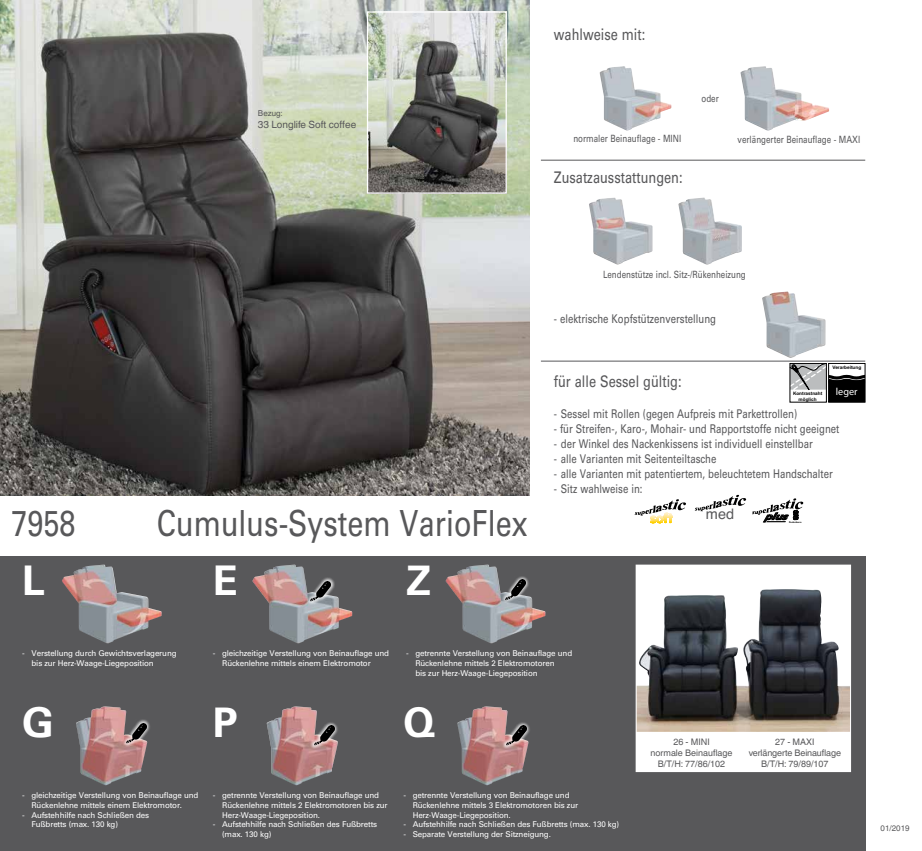
<style>
.page{position:relative;width:922px;height:851px;background:#fff}
.page>*{position:absolute;margin:0;border:0;box-sizing:border-box;transform-origin:0 0}
.t1{font:700 40.8px "Univers";color:#fff}
.t2{font:36px "Univers";color:#58585a;scale:.8 1}
.t3{font:16px "Univers";color:#58585a;scale:.8 1}
.t4{font:14.5px "Helvetica";color:#58585a}
.t5{font:12px "Univers";color:#58585a;scale:.8 1}
.t6{font:10.3px "Myriad Pro";color:#fff}
.t7{font:italic 700 10.1px "Gill Sans";color:#000;scale:1.2 1}
.t8{font:10px "Univers";color:#58585a;scale:.8 1}
.t9{font:10px "Helvetica World";color:#58585a}
.t10{font:9px/10.8px "Helvetica World";color:#58585a;text-align:center}
.t11{font:8px/9.6px "Univers";letter-spacing:-.02em;color:#fff}
.t12{font:8px "Helvetica World";color:#58585a}
.t13{font:700 4.7px/5.6px "Arial";color:#000;text-align:center}
.t14{font:700 2.6px "Gill Sans";color:#000}
</style>
<div class="page">
<div style="left:0;top:556px;width:865px;height:294px;background:#58585a"></div>
<img style="left:0;top:0;width:529px;height:496px">
<img style="left:62px;top:564px;width:100px;height:79px">
<img style="left:267px;top:706px;width:70px;height:79px">
<img style="left:457px;top:706px;width:70px;height:79px">
<img style="left:252px;top:564px;width:100px;height:79px">
<hr style="left:540px;top:160px;width:325px;height:1px;background:#58585a">
<hr style="left:540px;top:360px;width:325px;height:1px;background:#58585a">
<svg style="left:634px;top:499px;width:51px;height:16px"></svg>
<svg style="left:694px;top:494px;width:109px;height:29px"></svg>
<img style="left:599px;top:66px;width:72px;height:64px">
<img style="left:678px;top:197px;width:63px;height:67px">
<img style="left:589px;top:197px;width:63px;height:67px">
<img style="left:740px;top:66px;width:89px;height:64px">
<img style="left:369px;top:13px;width:135px;height:179px">
<div style="left:367px;top:11px;width:139px;height:183px;border:1px solid #fff"></div>
<div style="left:636px;top:565px;width:214px;height:206px;background:#fff"></div>
<img style="left:637px;top:589px;width:211px;height:142px">
<div style="left:635px;top:564px;width:215px;height:208px;border:1px solid #fff"></div>
<img style="left:445px;top:564px;width:100px;height:79px">
<div style="left:501px;top:576px;width:29px;height:27px;background:#fff;opacity:.75"></div>
<img style="left:505px;top:579px;width:21px;height:22px">
<div style="left:306px;top:577px;width:29px;height:28px;background:#fff;opacity:.75"></div>
<img style="left:311px;top:581px;width:21px;height:21px">
<img style="left:76px;top:706px;width:71px;height:79px">
<div style="left:122px;top:719px;width:29px;height:28px;background:#fff;opacity:.75"></div>
<img style="left:126px;top:723px;width:21px;height:21px">
<div style="left:502px;top:721px;width:28px;height:28px;background:#fff;opacity:.75"></div>
<img style="left:506px;top:725px;width:21px;height:21px">
<div style="left:310px;top:721px;width:28px;height:28px;background:#fff;opacity:.75"></div>
<img style="left:314px;top:725px;width:21px;height:21px">
<img style="left:762px;top:291px;width:63px;height:67px">
<svg style="left:789px;top:363px;width:74px;height:39px"></svg>
<div style="left:828px;top:363px;width:37px;height:39px;border:1px solid #000"></div>
<p class="t12" style="left:258px;top:108px;width:26px">Bezug:</p>
<p class="t9" style="left:258px;top:118px;width:100px">33 Longlife Soft coffee</p>
<h3 class="t3" style="left:553px;top:25px;width:116px">wahlweise mit:</h3>
<p class="t8" style="left:573px;top:132px;width:136px">normaler Beinauflage - MINI</p>
<h3 class="t3" style="left:553px;top:167px;width:162px">Zusatzausstattungen:</h3>
<p class="t8" style="left:701px;top:92px;width:23px">oder</p>
<p class="t8" style="left:737px;top:133px;width:155px">verlängerter Beinauflage - MAXI</p>
<h2 class="t2" style="left:11px;top:502px;width:82px">7958</h2>
<h2 class="t2" style="left:157px;top:502px;width:465px">Cumulus-System VarioFlex</h2>
<h1 class="t1" style="left:22px;top:557px;width:24px">L</h1>
<h1 class="t1" style="left:213px;top:557px;width:26px">E</h1>
<h1 class="t1" style="left:406px;top:557px;width:26px">Z</h1>
<p class="t8" style="left:603px;top:268px;width:180px">Lendenstütze incl. Sitz-/Rükenheizung</p>
<h3 class="t5" style="left:553px;top:312px;width:204px">- elektrische Kopfstützenverstellung</h3>
<p class="t13" style="left:832px;top:364px;width:30px">Verarbeitung</p>
<h3 class="t3" style="left:553px;top:372px;width:161px">für alle Sessel gültig:</h3>
<h3 class="t5" style="left:553px;top:407px;width:306px">- Sessel mit Rollen (gegen Aufpreis mit Parkettrollen)</h3>
<h3 class="t5" style="left:553px;top:422px;width:358px">- für Streifen-, Karo-, Mohair- und Rapportstoffe nicht geeignet</h3>
<h3 class="t5" style="left:553px;top:437px;width:325px">- der Winkel des Nackenkissens ist individuell einstellbar</h3>
<h3 class="t5" style="left:553px;top:452px;width:205px">- alle Varianten mit Seitenteiltasche</h3>
<h3 class="t5" style="left:553px;top:467px;width:350px">- alle Varianten mit patentiertem, beleuchtetem Handschalter</h3>
<h3 class="t5" style="left:553px;top:482px;width:112px">- Sitz wahlweise in:</h3>
<h3 class="t4" style="left:705px;top:502px;width:30px">med</h3>
<p class="t7" style="left:764px;top:510px;width:26px">plus</p>
<p class="t14" style="left:789px;top:520px;width:14px">Federkern</p>
<p class="t13" style="left:792px;top:390px;width:31px">Kontrastnaht möglich</p>
<p class="t6" style="left:835px;top:385px;width:23px">leger</p>
<p class="t11" style="left:32px;top:648px;width:146px;text-indent:-9px">- Verstellung durch Gewichtsverlagerung bis zur Herz-Waage-Liegeposition</p>
<p class="t11" style="left:222px;top:648px;width:168px;text-indent:-9px">- gleichzeitige Verstellung von Beinauflage und<br>Rückenlehne mittels einem Elektromotor</p>
<p class="t11" style="left:415px;top:648px;width:158px;text-indent:-9px">- getrennte Verstellung von Beinauflage und<br>Rückenlehne mittels 2 Elektromotoren<br>bis zur Herz-Waage-Liegeposition</p>
<h1 class="t1" style="left:22px;top:698px;width:33px">G</h1>
<h1 class="t1" style="left:213px;top:698px;width:26px">P</h1>
<h1 class="t1" style="left:403px;top:698px;width:33px">Q</h1>
<p class="t10" style="left:650px;top:736px;width:83px">26 - MINI<br>normale Beinauflage<br>B/T/H: 77/86/102</p>
<p class="t10" style="left:748px;top:736px;width:94px">27 - MAXI<br>verlängerte Beinauflage<br>B/T/H: 79/89/107</p>
<p class="t11" style="left:31px;top:790px;width:168px;text-indent:-9px">- gleichzeitige Verstellung von Beinauflage und<br>Rückenlehne mittels einem Elektromotor.</p>
<p class="t11" style="left:31px;top:809px;width:119px;text-indent:-9px">- Aufstehhilfe nach Schließen des<br>Fußbretts (max. 130 kg)</p>
<p class="t11" style="left:222px;top:790px;width:167px;text-indent:-9px">- getrennte Verstellung von Beinauflage und<br>Rückenlehne mittels 2 Elektromotoren bis zur<br>Herz-Waage-Liegeposition.</p>
<p class="t11" style="left:222px;top:819px;width:156px;text-indent:-9px">- Aufstehhilfe nach Schließen des Fußbretts (max. 130 kg)</p>
<p class="t11" style="left:412px;top:790px;width:167px;text-indent:-9px">- getrennte Verstellung von Beinauflage und<br>Rückenlehne mittels 3 Elektromotoren bis zur<br>Herz-Waage-Liegeposition.</p>
<p class="t11" style="left:403px;top:819px;width:217px">- Aufstehhilfe nach Schließen des Fußbretts (max. 130 kg)</p>
<p class="t11" style="left:403px;top:829px;width:149px">- Separate Verstellung der Sitzneigung.</p>
<p class="t12" style="left:880px;top:823px;width:30px">01/2019</p>
</div>
